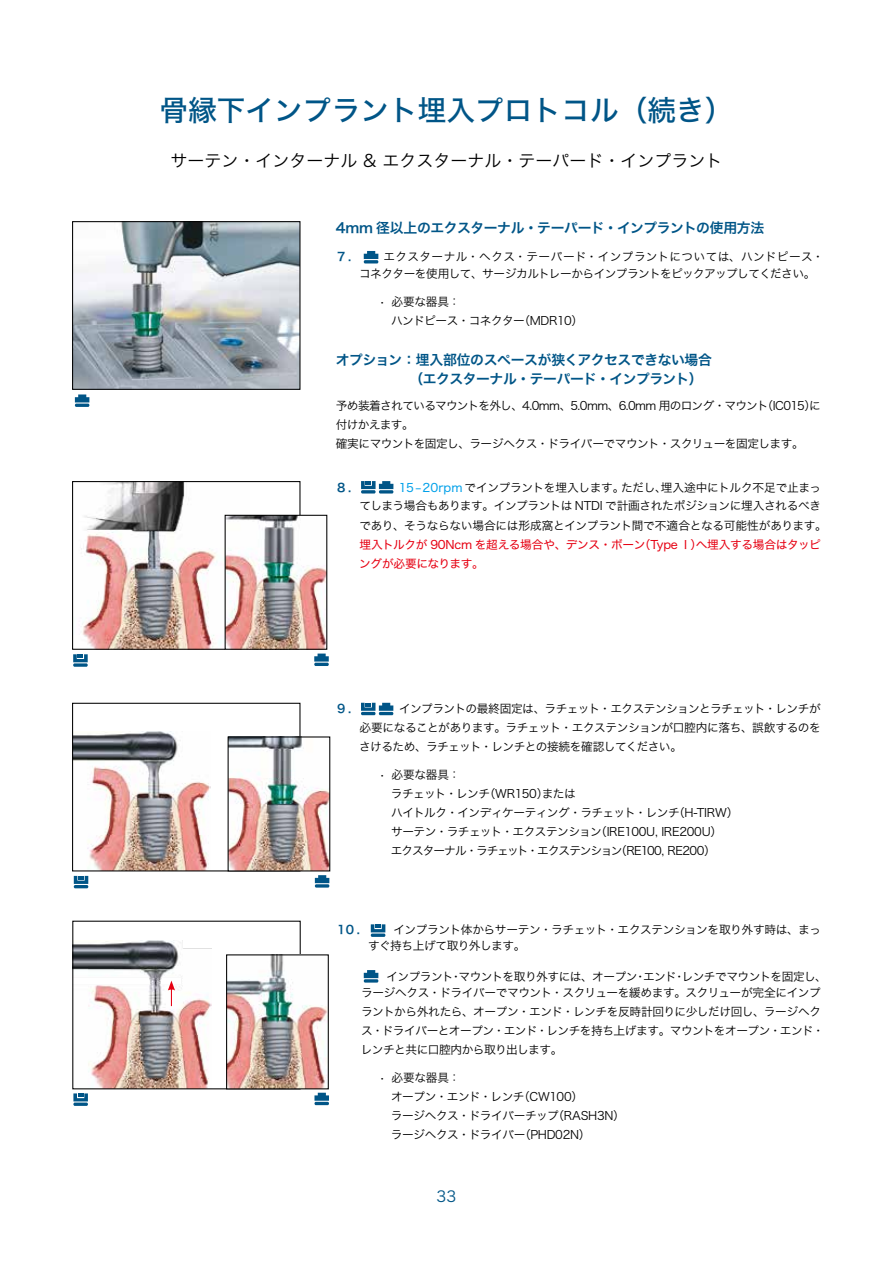
<style>
.page{position:relative;width:893px;height:1263px;background:#fff}
.page>*{position:absolute;margin:0;border:0;box-sizing:border-box;transform-origin:0 0}
.t1{font:28.65px "Hira Kaku Std N W5";color:#005587}
.t2{font:16.95px "Hira Kaku Std N W3";color:#000}
.t3{font:15px "Hira Kaku Std N W3";color:#005587}
.t4{font:13.8px/19.2px "Hira Kaku Std N W6";letter-spacing:-.03em;color:#005587}
.t5{font:11.7px/19.2px "Hira Kaku Std N W3";letter-spacing:-.04em;color:#000}
.t6{font:11.7px/19.2px "Hira Kaku Std N W4";letter-spacing:-.025em;color:#e60012}
.t7{font:11.7px "Hira Kaku Std N W6";color:#005587}
.s1{font-family:"Hira Kaku Std N W4";color:#00a0e9}
</style>
<div class="page">
<img style="left:74px;top:732px;width:137px;height:137px">
<div style="left:72px;top:703px;width:228px;height:168px;border:1px solid #000"></div>
<img style="left:81px;top:483px;width:169px;height:165px">
<div style="left:72px;top:481px;width:228px;height:169px;border:1px solid #000"></div>
<img style="left:227px;top:517px;width:98px;height:131px">
<div style="left:225px;top:515px;width:102px;height:135px;border:1px solid #000"></div>
<img style="left:230px;top:738px;width:98px;height:131px">
<svg style="left:73px;top:663px;width:15px;height:4px"></svg>
<svg style="left:73px;top:654px;width:15px;height:8px"></svg>
<svg style="left:314px;top:653px;width:15px;height:8px"></svg>
<hr style="left:314px;top:663px;width:15px;height:3px;background:#005587">
<hr style="left:74px;top:885px;width:14px;height:3px;background:#005587">
<svg style="left:74px;top:876px;width:14px;height:8px"></svg>
<svg style="left:315px;top:875px;width:14px;height:8px"></svg>
<hr style="left:315px;top:884px;width:14px;height:3px;background:#005587">
<img style="left:74px;top:223px;width:224px;height:165px">
<div style="left:72px;top:221px;width:228px;height:169px;border:1px solid #000"></div>
<svg style="left:75px;top:394px;width:14px;height:8px"></svg>
<hr style="left:75px;top:404px;width:14px;height:3px;background:#005587">
<svg style="left:364px;top:251px;width:14px;height:8px"></svg>
<hr style="left:364px;top:260px;width:14px;height:3px;background:#005587;border-radius:2px">
<hr style="left:379px;top:712px;width:14px;height:3px;background:#005587">
<hr style="left:361px;top:712px;width:15px;height:3px;background:#005587">
<svg style="left:361px;top:703px;width:32px;height:8px"></svg>
<hr style="left:379px;top:490px;width:14px;height:3px;background:#005587">
<hr style="left:361px;top:490px;width:15px;height:3px;background:#005587">
<svg style="left:361px;top:481px;width:32px;height:8px"></svg>
<svg style="left:371px;top:933px;width:14px;height:4px"></svg>
<svg style="left:371px;top:924px;width:14px;height:8px"></svg>
<svg style="left:364px;top:970px;width:14px;height:8px"></svg>
<hr style="left:364px;top:979px;width:14px;height:3px;background:#005587;border-radius:2px">
<img style="left:74px;top:940px;width:138px;height:147px">
<svg style="left:168px;top:980px;width:7px;height:26px"></svg>
<img style="left:228px;top:956px;width:99px;height:131px">
<div style="left:226px;top:954px;width:103px;height:135px;border:1px solid #000"></div>
<svg style="left:73px;top:1102px;width:15px;height:4px"></svg>
<svg style="left:73px;top:1093px;width:15px;height:8px"></svg>
<svg style="left:314px;top:1093px;width:15px;height:8px"></svg>
<hr style="left:314px;top:1102px;width:15px;height:3px;background:#005587">
<h1 class="t1" style="left:159px;top:88px;width:576px">骨縁下インプラント埋入プロトコル（続き）</h1>
<h2 class="t2" style="left:170px;top:148px;width:554px">サーテン・インターナル &amp; エクスターナル・テーパード・インプラント</h2>
<p class="t4" style="left:336px;top:219px;width:430px">4mm 径以上のエクスターナル・テーパード・インプラントの使用方法</p>
<p class="t7" style="left:337px;top:248px;width:16px">7.</p>
<p class="t5" style="left:359px;top:248px;width:466px;line-height:17.1px;text-indent:24px">エクスターナル・ヘクス・テーパード・インプラントについては、ハンドピース・コネクターを使用して、サージカルトレーからインプラントをピックアップしてください。</p>
<p class="t5" style="left:391px;top:292px;width:194px;text-indent:-11px">• 必要な器具：<br>ハンドピース・コネクター（MDR10）</p>
<p class="t4" style="left:409px;top:351px;width:304px;text-indent:-74px">オプション：埋入部位のスペースが狭くアクセスできない場合（エクスターナル・テーパード・インプラント）</p>
<p class="t5" style="left:336px;top:396px;width:487px">予め装着されているマウントを外し、4.0mm、5.0mm、6.0mm 用のロング・マウント（IC015）に付けかえます。<br>確実にマウントを固定し、ラージヘクス・ドライバーでマウント・スクリューを固定します。</p>
<p class="t7" style="left:337px;top:478px;width:16px">8.</p>
<p class="t5" style="left:359px;top:478px;width:469px;text-indent:40px"><span class="s1">15-20rpm</span> でインプラントを埋入します。ただし、埋入途中にトルク不足で止まってしまう場合もあります。インプラントは NTDI で計画されたポジションに埋入されるべきであり、そうならない場合には形成窩とインプラント間で不適合となる可能性があります。</p>
<p class="t6" style="left:359px;top:535px;width:463px">埋入トルクが 90Ncm を超える場合や、デンス・ボーン（Type Ⅰ）へ埋入する場合はタッピングが必要になります。</p>
<p class="t7" style="left:337px;top:700px;width:16px">9.</p>
<p class="t5" style="left:359px;top:699px;width:463px;text-align:justify;text-indent:40px">インプラントの最終固定は、ラチェット・エクステンションとラチェット・レンチが必要になることがあります。ラチェット・エクステンションが口腔内に落ち、誤飲するのをさけるため、ラチェット・レンチとの接続を確認してください。</p>
<p class="t5" style="left:391px;top:765px;width:349px;text-indent:-11px">• 必要な器具：<br>ラチェット・レンチ（WR150）または<br>ハイトルク・インディケーティング・ラチェット・レンチ（H-TIRW）サーテン・ラチェット・エクステンション（IRE100U, IRE200U）<br>エクスターナル・ラチェット・エクステンション（RE100, RE200）</p>
<p class="t7" style="left:337px;top:921px;width:25px">10.</p>
<p class="t5" style="left:368px;top:922px;width:455px;line-height:15.9px;text-indent:25px">インプラント体からサーテン・ラチェット・エクステンションを取り外す時は、まっすぐ持ち上げて取り外します。</p>
<p class="t5" style="left:361px;top:969px;width:467px;line-height:15.6px;text-indent:25px">インプラント・マウントを取り外すには、オープン・エンド・レンチでマウントを固定し、ラージヘクス・ドライバーでマウント・スクリューを緩めます。スクリューが完全にインプ</p>
<p class="t5" style="left:361px;top:1002px;width:465px">ラントから外れたら、オープン・エンド・レンチを反時計回りに少しだけ回し、ラージヘクス・ドライバーとオープン・エンド・レンチを持ち上げます。マウントをオープン・エンド・レンチと共に口腔内から取り出します。</p>
<p class="t5" style="left:391px;top:1068px;width:236px;text-indent:-11px">• 必要な器具：<br>オープン・エンド・レンチ（CW100）<br>ラージヘクス・ドライバーチップ（RASH3N）ラージヘクス・ドライバー（PHD02N）</p>
<p class="t3" style="left:437px;top:1185px;width:21px">33</p>
</div>
